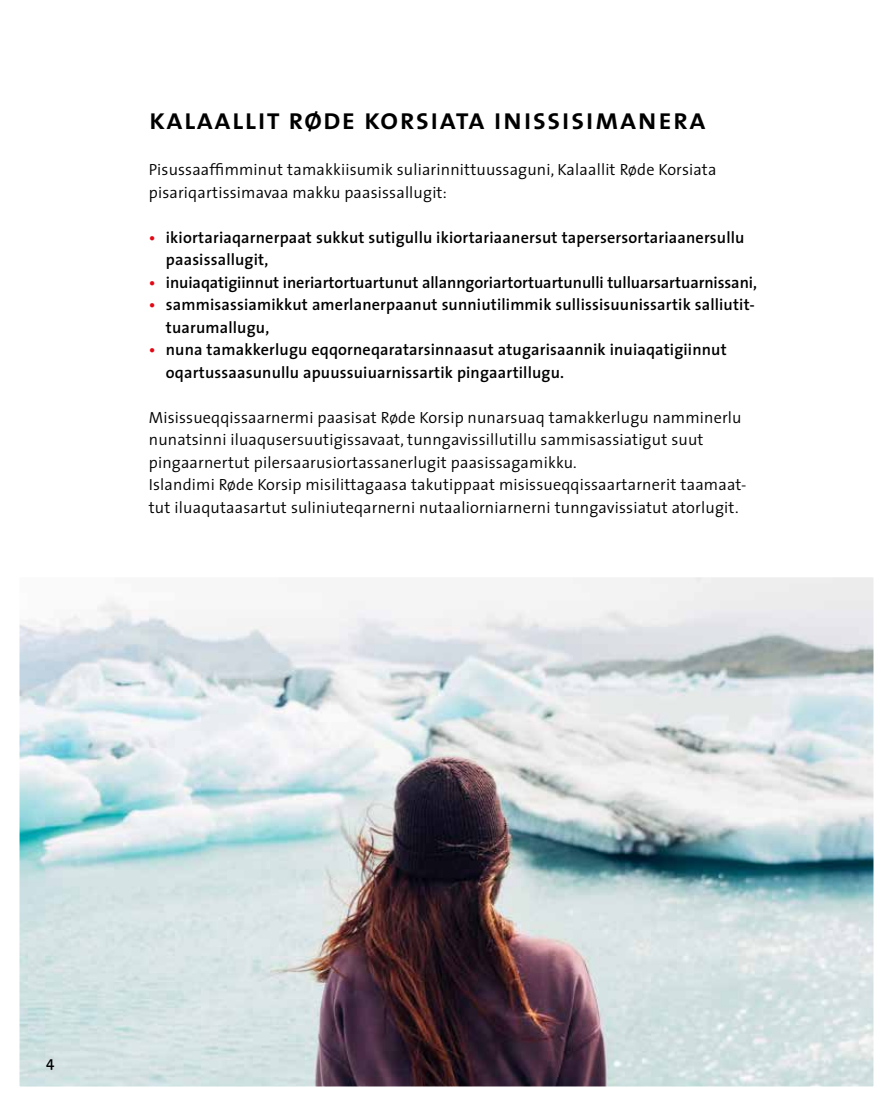
<style>
.page{position:relative;width:893px;height:1106px;background:#fff}
.page>*{position:absolute;margin:0;border:0;box-sizing:border-box;transform-origin:0 0}
.t1{font:30px "The Sans Semi Bold Caps";letter-spacing:.03em;color:#000}
.t2{font:300 16.2px/22.5px "The Sans";letter-spacing:.01em;color:#000}
.t3{font:600 16.2px/22.5px "The Sans";letter-spacing:.01em;color:#000}
.t4{font:600 15px "The Sans";color:#000}
.s1{color:#e30613}
</style>
<div class="page">
<img style="left:19px;top:577px;width:855px;height:510px">
<h1 class="t1" style="left:149px;top:94px;width:558px">kalaallit røde korsiata inissisimanera</h1>
<p class="t2" style="left:149px;top:158px;width:569px">Pisussaaffimminut tamakkiisumik suliarinnittuussaguni, Kalaallit Røde Korsiata pisariqartissimavaa makku paasissallugit:</p>
<p class="t3" style="left:166px;top:225px;width:580px;text-indent:-17px"><span class="s1">•</span> ikiortariaqarnerpaat sukkut sutigullu ikiortariaanersut tapersersortariaanersullu paasissallugit,</p>
<p class="t3" style="left:149px;top:270px;width:610px"><span class="s1">•</span> inuiaqatigiinnut ineriartortuartunut allanngoriartortuartunulli tulluarsartuarnissani,</p>
<p class="t3" style="left:166px;top:293px;width:591px;text-indent:-17px"><span class="s1">•</span> sammisassiamikkut amerlanerpaanut sunniutilimmik sullissisuunissartik salliutit&shy;tuarumallugu,</p>
<p class="t3" style="left:166px;top:338px;width:562px;text-indent:-17px"><span class="s1">•</span> nuna tamakkerlugu eqqorneqaratarsinnaasut atugarisaannik inuiaqatigiinnut oqartussaasunullu apuussuiuarnissartik pingaartillugu.</p>
<p class="t2" style="left:149px;top:405px;width:599px">Misissueqqissaarnermi paasisat Røde Korsip nunarsuaq tamakkerlugu namminerlu nunatsinni iluaqusersuutigissavaat, tunngavissillutillu sammisassiatigut suut pingaarnertut pilersaarusiortassanerlugit paasissagamikku.<br>Islandimi Røde Korsip misilittagaasa takutippaat misissueqqissaartarnerit taamaat&shy;tut iluaqutaasartut suliniuteqarnerni nutaaliorniarnerni tunngavissiatut atorlugit.</p>
<p class="t4" style="left:46px;top:1049px;width:10px">4</p>
</div>
